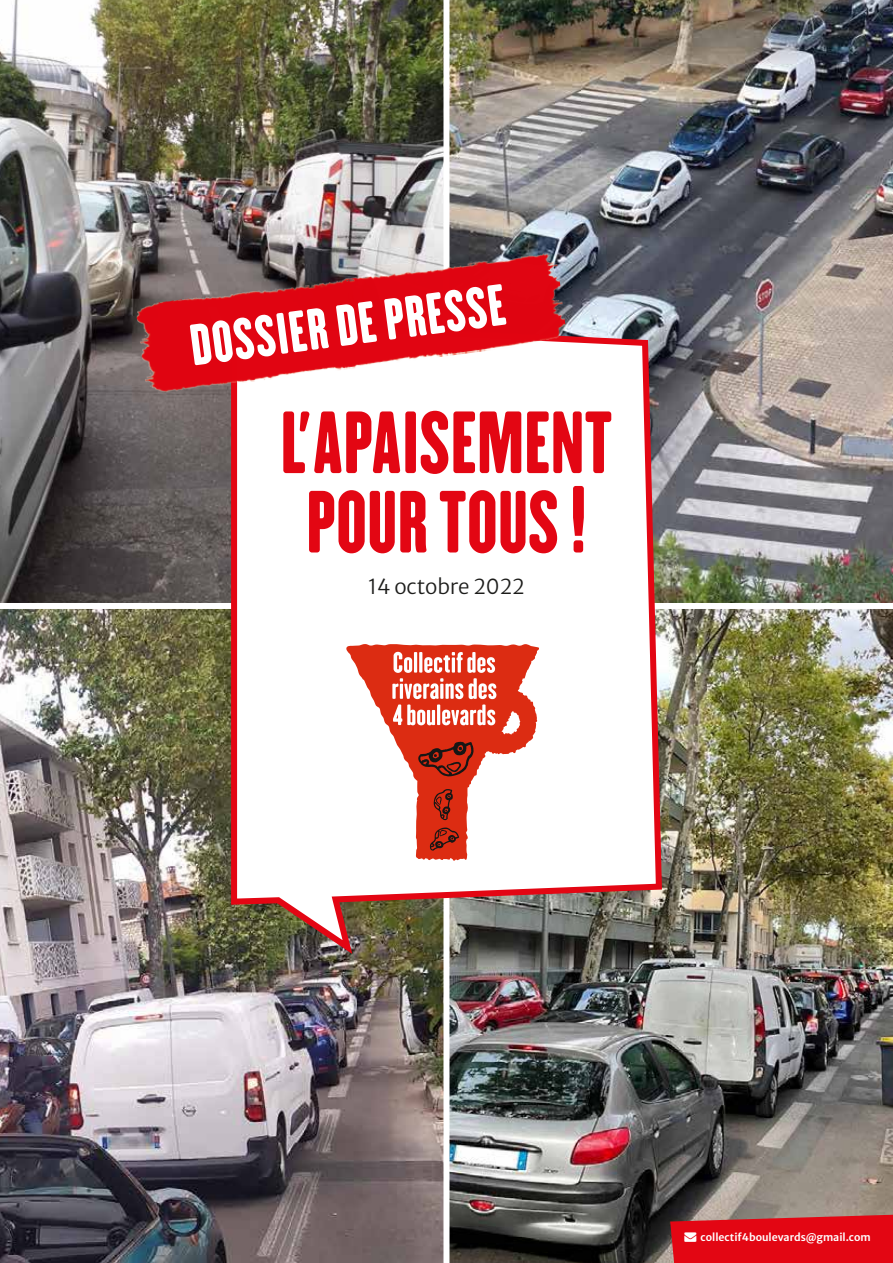
<style>
.page{position:relative;width:893px;height:1263px;background:#fff}
.page>*{position:absolute;margin:0;border:0;box-sizing:border-box;transform-origin:0 0}
.t1{font:77.85px/79.3px "H.H.Samuel";color:#e30613;text-align:center}
.t2{font:51.6px "H.H.Samuel";color:#fff}
.t3{font:300 20.55px "Merriweather Sans";color:#1d1d1b}
.t4{font:600 10.5px "Merriweather Sans";color:#fff}
</style>
<div class="page">
<img style="left:0;top:0;width:443px;height:603px">
<img style="left:449px;top:0;width:444px;height:603px">
<img style="left:0;top:609px;width:893px;height:654px">
<div style="left:443px;top:0;width:6px;height:1263px;background:#fff"></div>
<svg style="left:228px;top:317px;width:437px;height:644px"></svg>
<svg style="left:346px;top:644px;width:193px;height:217px"></svg>
<img style="left:135px;top:250px;width:432px;height:146px">
<svg style="left:670px;top:1215px;width:223px;height:48px;background:#dc0f1a"></svg>
<h2 class="t2" style="left:186px;top:312px;width:319px;rotate:-7deg">DOSSIER DE PRESSE</h2>
<h1 class="t1" style="left:280px;top:401px;width:334px">L’APAISEMENT<br>POUR TOUS !</h1>
<h3 class="t3" style="left:368px;top:568px;width:158px">14 octobre 2022</h3>
<p class="t4" style="left:685px;top:1228px;width:188px">→ collectif4boulevards@gmail.com</p>
</div>
